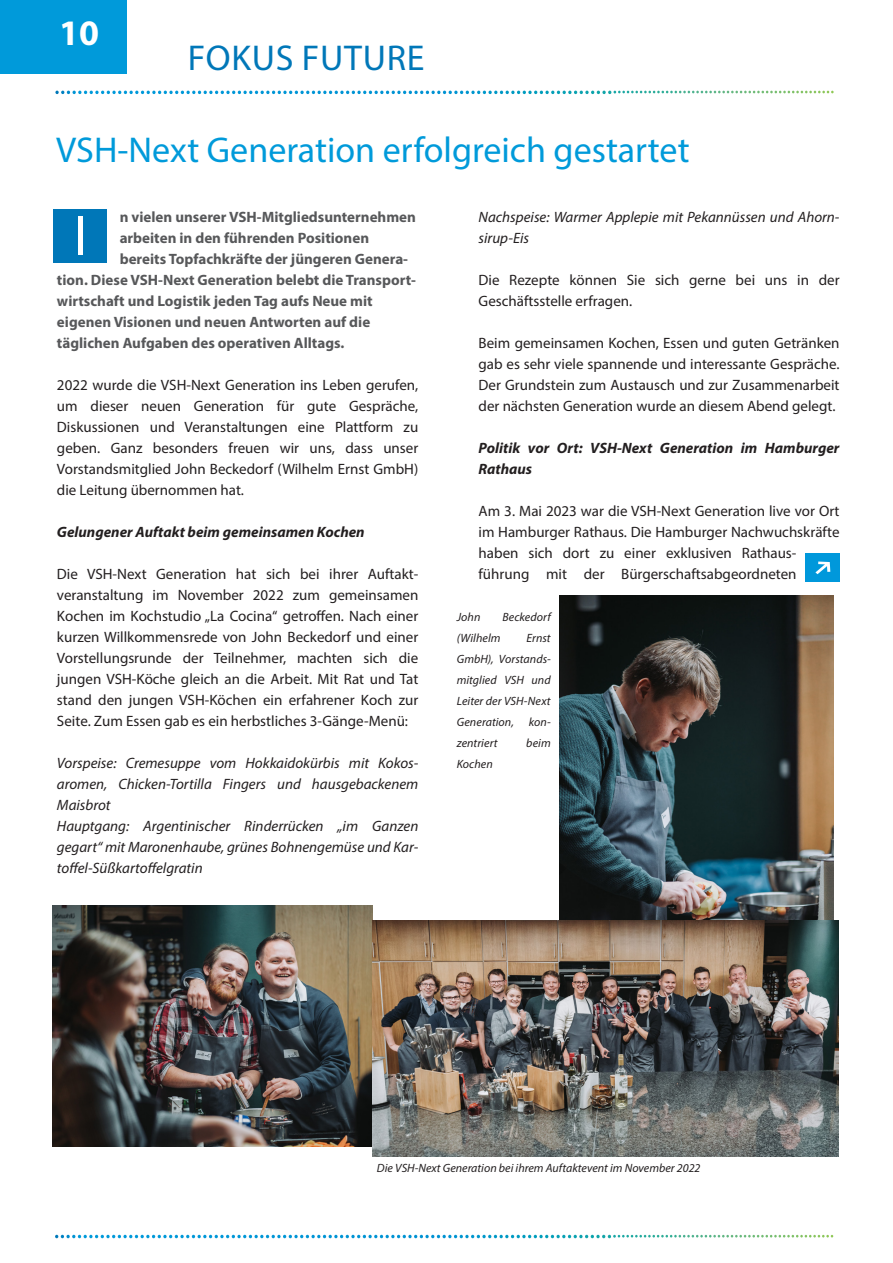
<style>
.page{position:relative;width:893px;height:1263px;background:#fff}
.page>*{position:absolute;margin:0;border:0;box-sizing:border-box;transform-origin:0 0}
.FLEX-OBJEKT__Initial{font:57px "Myriad Pro";color:#fff}
._03__Artikel_Übersch{font:36px "Myriad Pro";color:#009ada}
._03__Artikel__Seiten{font:36px "Myriad Pro";letter-spacing:.02em;color:#0077b8}
.t1{font:700 36px "Myriad Pro";color:#fff}
._03__Artikel_Text{font:15px/21px "Myriad Pro";color:#231f20;text-align:justify}
._03__Artikel_Text-2{font:italic 15px/21px "Myriad Pro";color:#231f20;text-align:justify}
._03__Artikel_Einleit{font:700 15px "Myriad Pro";color:#57585a}
._03__Artikel_Text-3{font:italic 700 15px/21px "Myriad Pro";color:#231f20}
._03__Artikel_Text-4{font:italic 12px/21px "Myriad Pro";letter-spacing:.005em;color:#231f20;text-align:justify}
</style>
<div class="page">
<div style="left:0;top:0;width:127px;height:74px;background:#009ada"></div>
<div style="left:805px;top:553px;width:34px;height:29px;background:#0098db"></div>
<svg style="left:815px;top:561px;width:15px;height:13px"></svg>
<img style="left:559px;top:595px;width:274px;height:326px">
<img style="left:52px;top:905px;width:321px;height:241px">
<img style="left:373px;top:921px;width:465px;height:235px">
<div style="left:54px;top:210px;width:53px;height:53px;background:#0077b8"></div>
<h2 class="t1" style="left:59px;top:10px;width:41px">10</h2>
<p class="_03__Artikel__Seiten" style="left:188px;top:36px;width:238px">FOKUS FUTURE</p>
<p class="_03__Artikel_Übersch" style="left:56px;top:128px;width:635px">VSH-Next Generation erfolgreich gestartet</p>
<p class="_03__Artikel_Einleit" style="left:120px;top:207px;width:298px">n vielen unserer VSH-Mitgliedsunternehmen</p>
<p class="_03__Artikel_Einleit" style="left:120px;top:228px;width:251px">arbeiten in den führenden Positionen</p>
<p class="_03__Artikel_Einleit" style="left:120px;top:249px;width:290px">bereits Topfachkräfte der jüngeren Genera-</p>
<p class="_03__Artikel_Einleit" style="left:57px;top:270px;width:361px">tion. Diese VSH-Next Generation belebt die Transport-</p>
<p class="_03__Artikel_Einleit" style="left:57px;top:291px;width:317px">wirtschaft und Logistik jeden Tag aufs Neue mit</p>
<p class="_03__Artikel_Einleit" style="left:57px;top:312px;width:315px">eigenen Visionen und neuen Antworten auf die</p>
<p class="_03__Artikel_Einleit" style="left:57px;top:333px;width:289px">täglichen Aufgaben des operativen Alltags.</p>
<p class="_03__Artikel_Text" style="left:57px;top:374px;width:363px">2022 wurde die VSH-Next Generation ins Leben gerufen, um dieser neuen Generation für gute Gespräche, Diskussionen und Veranstaltungen eine Plattform zu geben. Ganz besonders freuen wir uns, dass unser Vorstandsmitglied John Beckedorf (Wilhelm Ernst GmbH) die Leitung übernommen hat.</p>
<p class="_03__Artikel_Text-3" style="left:57px;top:521px;width:309px">Gelungener Auftakt beim gemeinsamen Kochen</p>
<p class="_03__Artikel_Text" style="left:57px;top:563px;width:363px">Die VSH-Next Generation hat sich bei ihrer Auftakt&shy;veranstaltung im November 2022 zum gemeinsamen Kochen im Kochstudio „La Cocina“ getroffen. Nach einer kurzen Willkommensrede von John Beckedorf und einer Vorstellungsrunde der Teilnehmer, machten sich die jungen VSH-Köche gleich an die Arbeit. Mit Rat und Tat stand den jungen VSH-Köchen ein erfahrener Koch zur Seite. Zum Essen gab es ein herbstliches 3-Gänge-Menü:</p>
<p class="_03__Artikel_Text-2" style="left:57px;top:752px;width:363px">Vorspeise: Cremesuppe vom Hokkaidokürbis mit Kokos&shy;aromen, Chicken-Tortilla Fingers und hausgebackenem Maisbrot</p>
<p class="_03__Artikel_Text-2" style="left:57px;top:815px;width:363px">Hauptgang: Argentinischer Rinderrücken „im Ganzen gegart“ mit Maronenhaube, grünes Bohnengemüse und Kar&shy;toffel-Süßkartoffelgratin</p>
<p class="FLEX-OBJEKT__Initial" style="left:74px;top:200px;width:15px">I</p>
<p class="_03__Artikel_Text-2" style="left:479px;top:206px;width:362px">Nachspeise: Warmer Applepie mit Pekannüssen und Ahorn&shy;sirup-Eis</p>
<p class="_03__Artikel_Text" style="left:479px;top:269px;width:362px">Die Rezepte können Sie sich gerne bei uns in der<br>Geschäftsstelle erfragen.</p>
<p class="_03__Artikel_Text" style="left:479px;top:332px;width:362px">Beim gemeinsamen Kochen, Essen und guten Getränken gab es sehr viele spannende und interessante Gespräche.<br>Der Grundstein zum Austausch und zur Zusammenarbeit der nächsten Generation wurde an diesem Abend gelegt.</p>
<p class="_03__Artikel_Text-3" style="left:479px;top:437px;width:362px">Politik vor Ort: VSH-Next Generation im Hamburger<br>Rathaus</p>
<p class="_03__Artikel_Text" style="left:479px;top:500px;width:362px;text-align:left">Am 3. Mai 2023 war die VSH-Next Generation live vor Ort im Hamburger Rathaus. Die Hamburger Nachwuchskräfte haben sich dort zu einer exklusiven Rathaus&shy;führung mit der Bürgerschaftsabgeordneten</p>
<p class="_03__Artikel_Text-4" style="left:457px;top:606px;width:25px">John</p>
<p class="_03__Artikel_Text-4" style="left:502px;top:606px;width:50px">Beckedorf</p>
<p class="_03__Artikel_Text-4" style="left:457px;top:627px;width:45px">(Wilhelm</p>
<p class="_03__Artikel_Text-4" style="left:457px;top:627px;width:95px;text-indent:70px">Ernst GmbH), Vorstands&shy;mitglied VSH und Leiter der VSH-Next Generation, kon&shy;zentriert</p>
<p class="_03__Artikel_Text-4" style="left:526px;top:732px;width:26px">beim</p>
<p class="_03__Artikel_Text-4" style="left:457px;top:753px;width:38px">Kochen</p>
<p class="_03__Artikel_Text-4" style="left:377px;top:1157px;width:325px">Die VSH-Next Generation bei ihrem Auftaktevent im November 2022</p>
</div>
